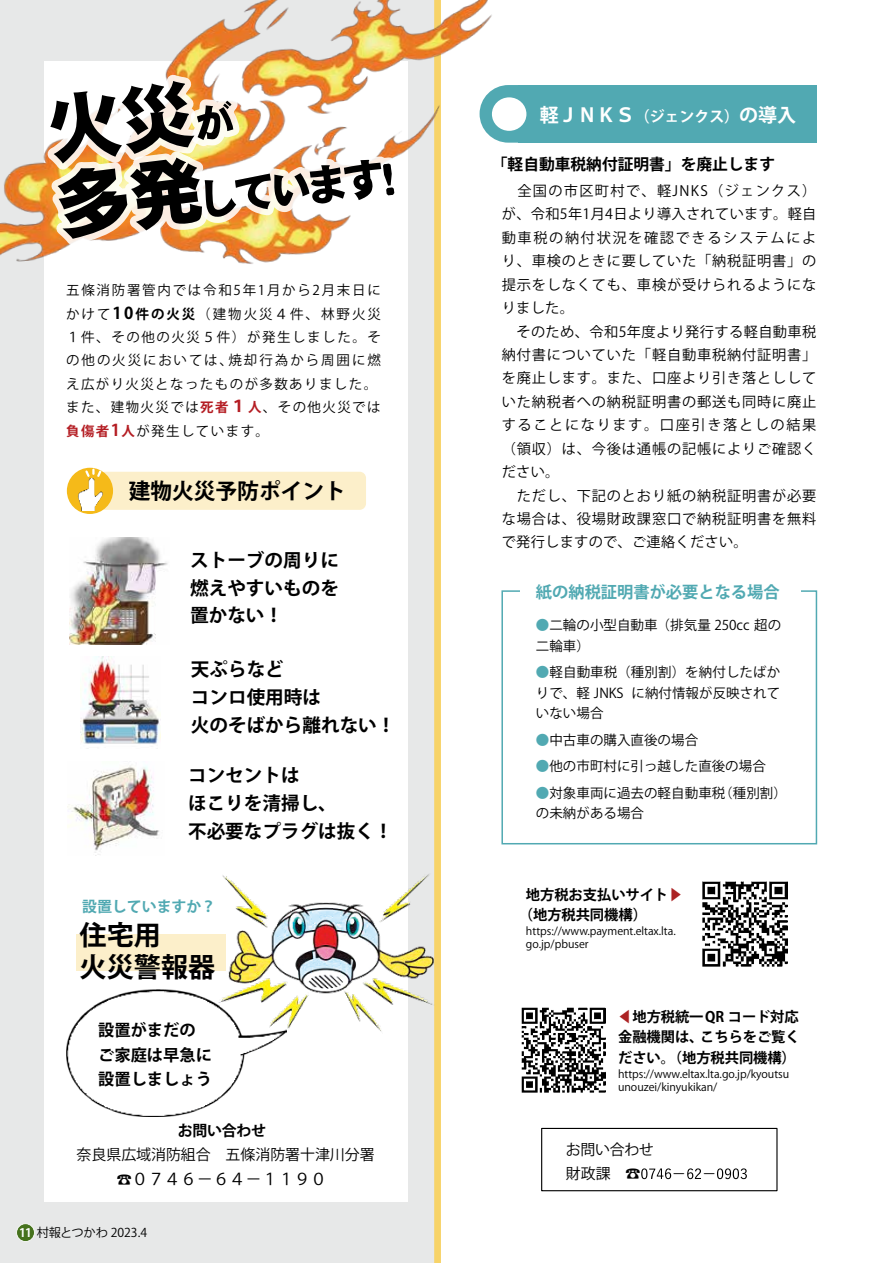
<style>
.page{position:relative;width:893px;height:1263px;background:#fff}
.page>*{position:absolute;margin:0;border:0;box-sizing:border-box;transform-origin:0 0}
.t1{font:700 27.15px/32.5px "Koz Go Pro";color:#000}
.t2{font:700 21.75px "Koz Go Pro";color:#000}
.t3{font:700 19.05px "Koz Go Pro";color:#fff}
.t4{font:700 18.6px/27.9px "Koz Go Pro";color:#000}
.t5{font:700 16.35px "Koz Go Pro";color:#000}
.t6{font:700 16.2px "Koz Go Pro";color:#000}
.t7{font:700 16.2px "Koz Go Pro";color:#51a9b2}
.t8{font:16.2px "Koz Go Pro";color:#000}
.t9{font:700 16.2px "Koz Go Pro";color:#b41d23}
.t10{font:700 15.75px "Koz Go Pro";color:#000}
.t11{font:15px "Koz Go Pro";color:#000}
.t12{font:700 15px "Koz Go Pro";color:#51a9b2}
.t13{font:700 15px "Koz Go Pro";color:#fff}
.t14{font:700 15px "Koz Go Pro";letter-spacing:-.02em;color:#000}
.t15{font:14.25px/23.4px "Koz Go Pro";letter-spacing:.06em;color:#000}
.t16{font:700 14.25px/20.2px "Koz Go Pro";color:#000}
.t17{font:13.5px/20.2px "Koz Go Pro";color:#000}
.t18{font:13.5px/23.4px "Koz Go Pro";letter-spacing:.1em;color:#000}
.t19{font:13.5px/23.4px "Koz Go Pro";letter-spacing:.125em;color:#000;text-align:right}
.t20{font:13.5px/20.2px "Koz Go Pro";letter-spacing:.005em;color:#000;text-align:right}
.t21{font:13.5px "Koz Go Pro";letter-spacing:.15em;color:#000}
.t22{font:700 13.5px "Koz Go Pro";color:#b41d23}
.t23{font:12.15px "Koz Go Pro";color:#000}
.t24{font:10.95px/13.6px "Koz Go Pro";color:#000}
.s1{font-weight:700}
.s2{font-weight:700;color:#b41d23}
.s3{font-size:15px}
.s4{font-weight:700;font-size:11.7px;color:#fff}
.s5{color:#51a9b2}
.s6{color:#ac2324}
</style>
<div class="page">
<div style="left:0;top:0;width:438px;height:1263px;background:#e7e8e8"></div>
<div style="left:434px;top:0;width:7px;height:1263px;background:#f7d368"></div>
<div style="left:44px;top:61px;width:363px;height:1141px;background:#fff"></div>
<img style="left:0;top:0;width:492px;height:286px">
<img style="left:703px;top:882px;width:84px;height:84px">
<img style="left:521px;top:1008px;width:85px;height:84px">
<svg style="left:17px;top:1224px;width:18px;height:18px"></svg>
<div style="left:501px;top:590px;width:316px;height:254px;border:2px solid #51a9b2"></div>
<div style="left:520px;top:587px;width:281px;height:252px;background:#fff"></div>
<div style="left:99px;top:472px;width:267px;height:38px;background:#fcefca;border-radius:6px"></div>
<div style="left:67px;top:468px;width:46px;height:46px;background:#f5ba19;border-radius:50%"></div>
<img style="left:75px;top:479px;width:32px;height:31px">
<svg style="left:85px;top:469px;width:18px;height:10px"></svg>
<div style="left:541px;top:1128px;width:236px;height:63px;border:1px solid #000"></div>
<svg style="left:641px;top:1168px;width:30px;height:11px"></svg>
<svg style="left:687px;top:1168px;width:14px;height:11px"></svg>
<svg style="left:717px;top:1168px;width:30px;height:11px"></svg>
<svg style="left:44px;top:75px;width:356px;height:170px"></svg>
<img style="left:66px;top:989px;width:215px;height:127px">
<div style="left:76px;top:934px;width:149px;height:36px;background:#fcefca"></div>
<img style="left:70px;top:538px;width:98px;height:106px">
<img style="left:80px;top:656px;width:81px;height:93px">
<img style="left:68px;top:765px;width:92px;height:91px">
<div style="left:518px;top:85px;width:298px;height:58px;background:#51a9b2"></div>
<svg style="left:480px;top:85px;width:47px;height:58px"></svg>
<div style="left:492px;top:97px;width:34px;height:34px;background:#fff;border-radius:50%"></div>
<img style="left:215px;top:866px;width:220px;height:171px">
<p class="t19" style="left:66px;top:279px;width:316px">五條消防署管内では令和5年1月から2月末日に<span class="s1">件の火災</span>（建物火災４件、林野火災</p>
<p class="t6" style="left:113px;top:302px;width:22px">10</p>
<p class="t18" style="left:66px;top:302px;width:46px">かけて</p>
<p class="t18" style="left:66px;top:326px;width:316px">１件、その他の火災５件）が発生しました。そ</p>
<p class="t21" style="left:228px;top:352px;width:154px">焼却行為から周囲に燃</p>
<p class="t19" style="left:66px;top:349px;width:168px">の他の火災においては、</p>
<p class="t18" style="left:66px;top:373px;width:313px">え広がり火災となったものが多数ありました。</p>
<p class="t18" style="left:248px;top:396px;width:134px"><span class="s2">人</span>、その他火災では</p>
<p class="t9" style="left:230px;top:396px;width:18px">１</p>
<p class="t18" style="left:122px;top:396px;width:149px;text-indent:-55px">また、建物火災では<span class="s2">死者<br>人</span>が発生しています。</p>
<p class="t9" style="left:111px;top:419px;width:11px">1</p>
<p class="t22" style="left:66px;top:422px;width:45px">負傷者</p>
<h2 class="t2" style="left:129px;top:477px;width:219px">建物火災予防ポイント</h2>
<h3 class="t4" style="left:190px;top:547px;width:150px;text-align:justify">ストーブの周りに燃えやすいものを置かない!</h3>
<h3 class="t4" style="left:191px;top:656px;width:206px">天ぷらなど<br>コンロ使用時は<br>火のそばから離れない!</h3>
<h3 class="t4" style="left:188px;top:762px;width:206px">コンセントは<br>ほこりを清掃し、<br>不必要なプラグは抜く!</h3>
<p class="t12" style="left:82px;top:897px;width:136px">設置していますか?</p>
<h1 class="t1" style="left:80px;top:920px;width:137px">住宅用<br>火災警報器</h1>
<p class="t6" style="left:98px;top:1020px;width:99px">設置がまだの</p>
<p class="t5" style="left:98px;top:1044px;width:115px">ご家庭は早急に</p>
<p class="t6" style="left:98px;top:1069px;width:115px">設置しましょう</p>
<p class="t14" style="left:178px;top:1121px;width:90px">お問い合わせ</p>
<p class="t11" style="left:226px;top:1145px;width:151px">五條消防署十津川分署</p>
<p class="t11" style="left:77px;top:1145px;width:136px">奈良県広域消防組合</p>
<p class="t8" style="left:117px;top:1168px;width:211px"><span class="s3">☎</span>０７４６－６４－１１９０</p>
<p class="t23" style="left:19px;top:1225px;width:129px"><span class="s4">11</span> 村報とつかわ 2023.4</p>
<h3 class="t3" style="left:739px;top:102px;width:59px">の導入</h3>
<h3 class="t3" style="left:540px;top:102px;width:97px">軽ＪＮＫＳ</h3>
<p class="t10" style="left:492px;top:154px;width:285px">「軽自動車税納付証明書」を廃止します</p>
<p class="t13" style="left:635px;top:107px;width:106px">（ジェンクス）</p>
<p class="t15" style="left:502px;top:179px;width:316px">　全国の市区町村で、軽JNKS（ジェンクス(が、令和年5 月1 4日より導入されています。軽自動車税の納付状況を確認できるシステムにより、車検のときに要していた「納税証明書」の提示をしなくても、車検が受けられるようになりました。<br>　そのため、令和5年度より発行する軽自動車税納付書についていた「軽自動車税納付証明書「を廃止します。また、口座より引き落とししていた納税者への納税証明書の郵送も同時に廃止することになります。口座引き落としの結果（領収）は、今後は通帳の記帳によりご確認ください。<br>　ただし、下記のとおり紙の納税証明書が必要な場合は、役場財政課窓口で納税証明書を無料で発行しますので、ご連絡ください。</p>
<p class="t7" style="left:536px;top:581px;width:245px">紙の納税証明書が必要となる場合</p>
<p class="t17" style="left:536px;top:616px;width:247px"><span class="s5">●</span>二輪の小型自動車（排気量 250cc 超の二輪車(</p>
<p class="t20" style="left:536px;top:663px;width:246px"><span class="s5">●</span>軽自動車税（種別割）を納付したばかに納付情報が反映されて</p>
<p class="t17" style="left:536px;top:683px;width:89px">りで、軽 JNKSいない場合</p>
<p class="t17" style="left:536px;top:730px;width:164px"><span class="s5">●</span>中古車の購入直後の場合</p>
<p class="t17" style="left:719px;top:753px;width:69px;line-height:26.7px;text-indent:-183px"><span class="s5">●</span>他の市町村に引っ越した直後の場合<br>（種別割(</p>
<p class="t17" style="left:536px;top:783px;width:191px"><span class="s5">●</span>対象車両に過去の軽自動車税の未納がある場合</p>
<p class="t16" style="left:519px;top:885px;width:165px;text-indent:7px">地方税お支払いサイト<span class="s6">▶</span>（地方税共同機構(</p>
<p class="t24" style="left:526px;top:925px;width:151px">https://www.payment.eltax.lta. go j p. /pbuser</p>
<p class="t16" style="left:618px;top:1007px;width:183px;text-align:right"><span class="s6">◀</span>地方税統一QR コード対応こちらをご覧く</p>
<p class="t16" style="left:618px;top:1028px;width:179px">金融機関は、<br>ださい。（地方税共同機構(</p>
<p class="t24" style="left:618px;top:1067px;width:173px">https://www.eltax.lta.go j p. /kyoutsu unouzei/kinyukikan/</p>
<p class="t11" style="left:566px;top:1139px;width:90px">お問い合わせ</p>
<p class="t11" style="left:566px;top:1164px;width:46px">財政課</p>
<p class="t11" style="left:625px;top:1164px;width:16px">☎</p>
<p class="t15" style="left:672px;top:1163px;width:16px">－</p>
<p class="t15" style="left:702px;top:1163px;width:16px">－</p>
</div>
